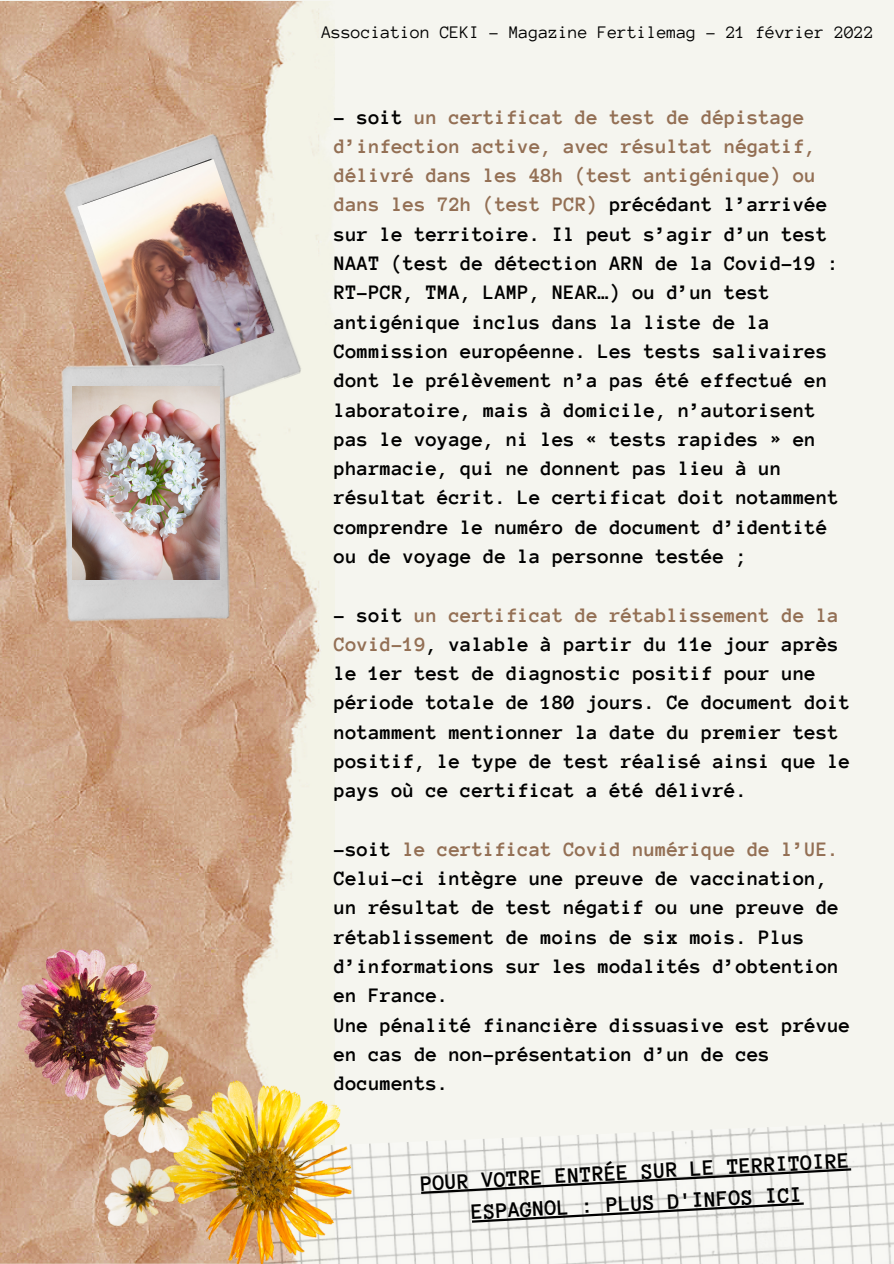
<style>
.page{position:relative;width:894px;height:1264px;background:#fff}
.page>*{position:absolute;margin:0;border:0;box-sizing:border-box;transform-origin:0 0}
.t1{font:700 22.5px/31.5px "Anonymous Pro";color:#000;text-align:center}
.t2{font:700 21px/29.2px "Anonymous Pro";color:#000}
.t3{font:18px "Anonymous Pro";color:#000}
.s1{color:#936f54}
</style>
<div class="page">
<div style="left:0;top:0;width:893px;height:1263px;background:#f5f5ef"></div>
<img style="left:0;top:1px;width:321px;height:1262px">
<img style="left:351px;top:1122px;width:542px;height:141px">
<img style="left:162px;top:1080px;width:189px;height:183px">
<img style="left:96px;top:1046px;width:97px;height:107px">
<img style="left:95px;top:1153px;width:84px;height:78px">
<img style="left:17px;top:949px;width:144px;height:150px">
<img style="left:47px;top:125px;width:257px;height:307px">
<img style="left:77px;top:159px;width:197px;height:221px">
<img style="left:47px;top:356px;width:185px;height:267px">
<img style="left:73px;top:386px;width:146px;height:193px">
<svg style="left:421px;top:1168px;width:430px;height:25px"></svg>
<svg style="left:472px;top:1202px;width:331px;height:20px"></svg>
<p class="t3" style="left:321px;top:24px;width:553px">Association CEKI - Magazine Fertilemag - 21 février 2022</p>
<p class="t2" style="left:334px;top:102px;width:506px">- soit <span class="s1">un certificat de test de dépistage d’infection active, avec résultat négatif, délivré dans les 48h (test antigénique) ou dans les 72h (test PCR)</span> précédant l’arrivée sur le territoire. Il peut s’agir d’un test NAAT (test de détection ARN de la Covid-19 :<br>RT-PCR, TMA, LAMP, NEAR…) ou d’un test antigénique inclus dans la liste de la Commission européenne. Les tests salivaires dont le prélèvement n’a pas été effectué en laboratoire, mais à domicile, n’autorisent pas le voyage, ni les « tests rapides » en pharmacie, qui ne donnent pas lieu à un résultat écrit. Le certificat doit notamment comprendre le numéro de document d’identité ou de voyage de la personne testée ;</p>
<p class="t2" style="left:334px;top:600px;width:518px">- soit <span class="s1">un certificat de rétablissement de la Covid-19</span>, valable à partir du 11e jour après le 1er test de diagnostic positif pour une période totale de 180 jours. Ce document doit notamment mentionner la date du premier test positif, le type de test réalisé ainsi que le pays où ce certificat a été délivré.</p>
<p class="t2" style="left:334px;top:834px;width:506px">-soit <span class="s1">le certificat Covid numérique de l’UE.<br></span>Celui-ci intègre une preuve de vaccination, un résultat de test négatif ou une preuve de rétablissement de moins de six mois. Plus d’informations sur les modalités d’obtention en France.</p>
<p class="t2" style="left:334px;top:1010px;width:518px">Une pénalité financière dissuasive est prévue en cas de non-présentation d’un de ces documents.</p>
<p class="t1" style="left:420px;top:1167px;width:431px;rotate:-3deg">POUR VOTRE ENTRÉE SUR LE TERRITOIRE<br>ESPAGNOL : PLUS D'INFOS ICI</p>
</div>
